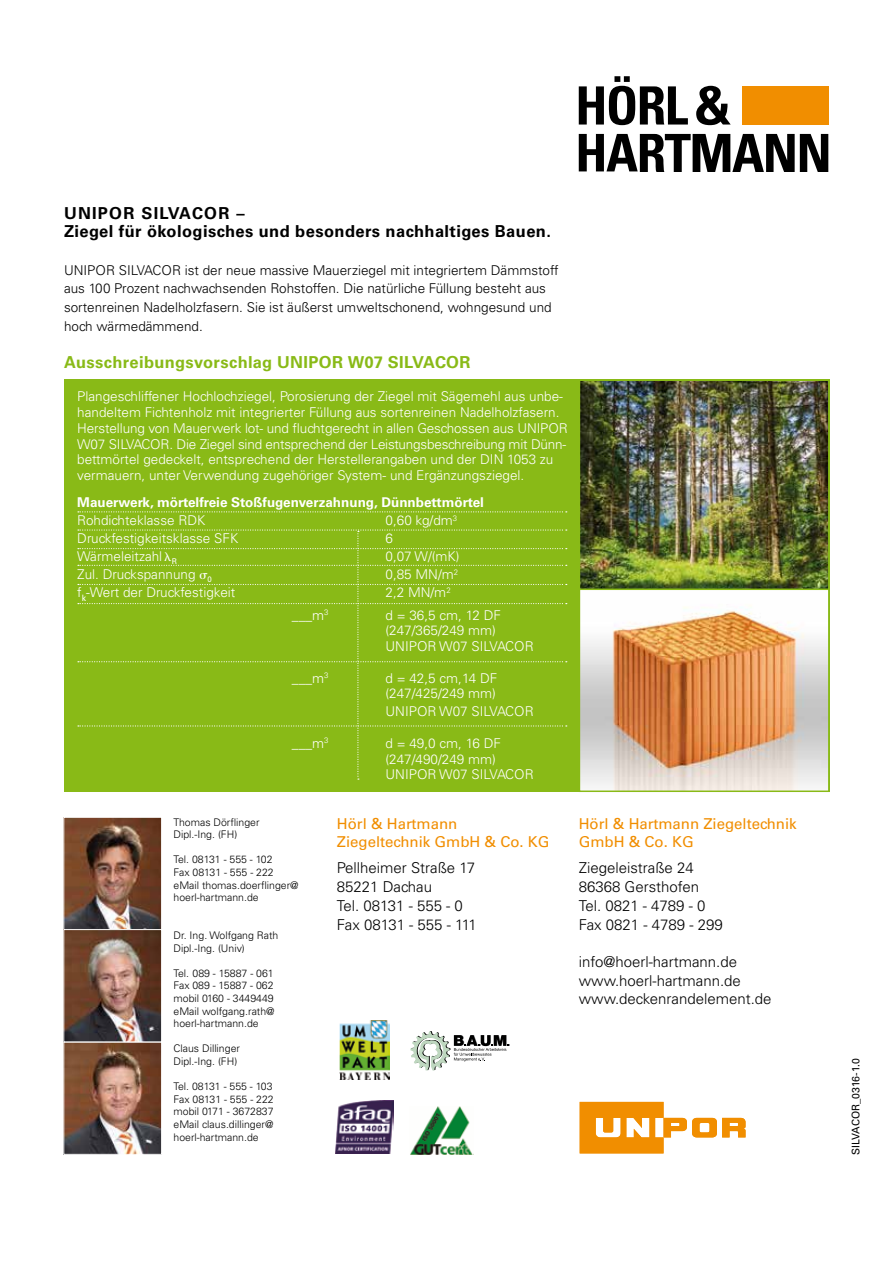
<style>
.page{position:relative;width:893px;height:1263px;background:#fff}
.page>*{position:absolute;margin:0;border:0;box-sizing:border-box;transform-origin:0 0}
.t1{font:700 16.5px/18.8px "Univers LT";letter-spacing:.025em;color:#000}
.t2{font:700 16.5px "Univers LT";letter-spacing:.02em;color:#89ba17}
.t3{font:300 15px/18.8px "Univers LT";color:#000}
.t4{font:15px/18.8px "Univers LT";color:#f18e00}
.t5{font:300 13.5px/15.8px "Univers LT";color:#fff}
.t6{font:300 13.5px/18.8px "Univers LT";color:#000}
.t7{font:700 13.5px "Univers LT";color:#fff}
.t8{font:300 10.5px/12.6px "Univers LT";color:#000}
.t9{font:10.5px "Univers LT";color:#000}
.s1{font-family:"Mathematical Pi One";font-weight:400}
</style>
<div class="page">
<svg style="left:580px;top:1102px;width:165px;height:51px"></svg>
<svg style="left:579px;top:134px;width:249px;height:37px"></svg>
<svg style="left:579px;top:76px;width:109px;height:49px"></svg>
<svg style="left:696px;top:86px;width:35px;height:39px"></svg>
<div style="left:742px;top:86px;width:86px;height:39px;background:#f18e00"></div>
<img style="left:336px;top:1100px;width:58px;height:54px">
<img style="left:410px;top:1107px;width:63px;height:47px">
<svg style="left:410px;top:1031px;width:99px;height:39px"></svg>
<img style="left:339px;top:1021px;width:51px;height:58px">
<img style="left:66px;top:819px;width:94px;height:333px">
<div style="left:64px;top:817px;width:98px;height:113px;border:1px solid #fff"></div>
<div style="left:64px;top:1042px;width:98px;height:112px;border:1px solid #fff"></div>
<div style="left:64px;top:929px;width:98px;height:113px;border:1px solid #fff"></div>
<div style="left:64px;top:379px;width:766px;height:413px;background:#89ba17"></div>
<svg style="left:78px;top:511px;width:489px;height:1px"></svg>
<svg style="left:78px;top:529px;width:489px;height:251px"></svg>
<img style="left:582px;top:382px;width:245px;height:407px">
<div style="left:579px;top:588px;width:251px;height:204px;border:2px solid #89ba17"></div>
<div style="left:579px;top:379px;width:251px;height:211px;border:2px solid #89ba17"></div>
<p class="t1" style="left:64px;top:204px;width:488px">UNIPOR SILVACOR –<br>Ziegel für ökologisches und besonders nachhaltiges Bauen.</p>
<p class="t6" style="left:64px;top:261px;width:496px">UNIPOR SILVACOR ist der neue massive Mauerziegel mit integriertem Dämmstoff aus 100 Prozent nachwachsenden Rohstoffen. Die natürliche Füllung besteht aus sortenreinen Nadelholzfasern. Sie ist äußerst umweltschonend, wohngesund und hoch wärmedämmend.</p>
<p class="t2" style="left:64px;top:353px;width:408px">Ausschreibungsvorschlag UNIPOR W07 SILVACOR</p>
<p class="t5" style="left:77px;top:389px;width:492px">Plangeschliffener Hochlochziegel, Porosierung der Ziegel mit Sägemehl aus unbe&shy;handeltem Fichtenholz mit integrierter Füllung aus sortenreinen Nadelholzfasern.<br>Herstellung von Mauerwerk lot- und fluchtgerecht in allen Geschossen aus UNIPOR W07 SILVACOR. Die Ziegel sind entsprechend der Leistungsbeschreibung mit Dünn&shy;bettmörtel gedeckelt, entsprechend der Herstellerangaben und der DIN 1053 zu vermauern, unter Verwendung zugehöriger System- und Ergänzungsziegel.</p>
<p class="t7" style="left:77px;top:494px;width:408px">Mauerwerk, mörtelfreie Stoßfugenverzahnung, Dünnbettmörtel</p>
<p class="t5" style="left:77px;top:512px;width:130px">Rohdichteklasse RDK</p>
<p class="t5" style="left:386px;top:512px;width:73px">0,60 kg/dm<sup>3</sup></p>
<p class="t5" style="left:77px;top:530px;width:162px">Druckfestigkeitsklasse SFK</p>
<p class="t5" style="left:386px;top:530px;width:9px">6</p>
<p class="t5" style="left:77px;top:548px;width:101px">Wärmeleitzahl <span class="s1">l</span><sub>R</sub></p>
<p class="t5" style="left:386px;top:548px;width:76px">0,07 W/(mK)</p>
<p class="t5" style="left:77px;top:566px;width:136px">Zul. Druckspannung <span class="s1">s</span><sub>0</sub></p>
<p class="t5" style="left:386px;top:566px;width:74px">0,85 MN/m<sup>2</sup></p>
<p class="t5" style="left:77px;top:584px;width:160px">f<sub>k</sub>-Wert der Druckfestigkeit</p>
<p class="t5" style="left:386px;top:584px;width:67px">2,2 MN/m<sup>2</sup></p>
<p class="t5" style="left:292px;top:607px;width:38px">___m<sup>3</sup></p>
<p class="t5" style="left:386px;top:607px;width:150px">d = 36,5 cm, 12 DF (247/365/249 mm)<br>UNIPOR W07 SILVACOR</p>
<p class="t5" style="left:292px;top:670px;width:38px">___m<sup>3</sup></p>
<p class="t5" style="left:386px;top:670px;width:113px">d = 42,5 cm,14 DF (247/425/249 mm)</p>
<p class="t5" style="left:386px;top:704px;width:150px">UNIPOR W07 SILVACOR</p>
<p class="t5" style="left:292px;top:735px;width:38px">___m<sup>3</sup></p>
<p class="t5" style="left:386px;top:735px;width:150px">d = 49,0 cm, 16 DF (247/490/249 mm)<br>UNIPOR W07 SILVACOR</p>
<p class="t8" style="left:173px;top:816px;width:88px">Thomas Dörflinger<br>Dipl.-Ing. (FH)</p>
<p class="t8" style="left:173px;top:853px;width:127px">Tel. 08131 - 555 - 102<br>Fax 08131 - 555 - 222 eMail thomas.doerflinger@ hoerl-hartmann.de</p>
<p class="t8" style="left:173px;top:929px;width:106px">Dr. Ing. Wolfgang Rath<br>Dipl.-Ing. (Univ)</p>
<p class="t8" style="left:173px;top:967px;width:103px;text-align:justify">Tel. 089 - 15887 - 061<br>Fax 089 - 15887 - 062 mobil 0160 - 3449449 eMail wolfgang.rath@ hoerl-hartmann.de</p>
<p class="t8" style="left:173px;top:1042px;width:68px">Claus Dillinger<br>Dipl.-Ing. (FH)</p>
<p class="t8" style="left:173px;top:1080px;width:102px;text-align:justify">Tel. 08131 - 555 - 103<br>Fax 08131 - 555 - 222 mobil 0171 - 3672837 eMail claus.dillinger@ hoerl-hartmann.de</p>
<p class="t4" style="left:337px;top:814px;width:214px">Hörl &amp; Hartmann<br>Ziegeltechnik GmbH &amp; Co. KG</p>
<p class="t3" style="left:337px;top:859px;width:141px">Pellheimer Straße 17<br>85221 Dachau<br>Tel. 08131 - 555 - 0<br>Fax 08131 - 555 - 111</p>
<p class="t4" style="left:579px;top:814px;width:220px">Hörl &amp; Hartmann Ziegeltechnik<br>GmbH &amp; Co. KG</p>
<p class="t3" style="left:579px;top:859px;width:145px">Ziegeleistraße 24<br>86368 Gersthofen<br>Tel. 0821 - 4789 - 0<br>Fax 0821 - 4789 - 299</p>
<p class="t3" style="left:579px;top:952px;width:194px">info@hoerl-hartmann.de www.hoerl-hartmann.de www.deckenrandelement.de</p>
<p class="t9" style="left:850px;top:1154px;width:97px;rotate:-90deg">SILVACOR_0316-1.0</p>
</div>
